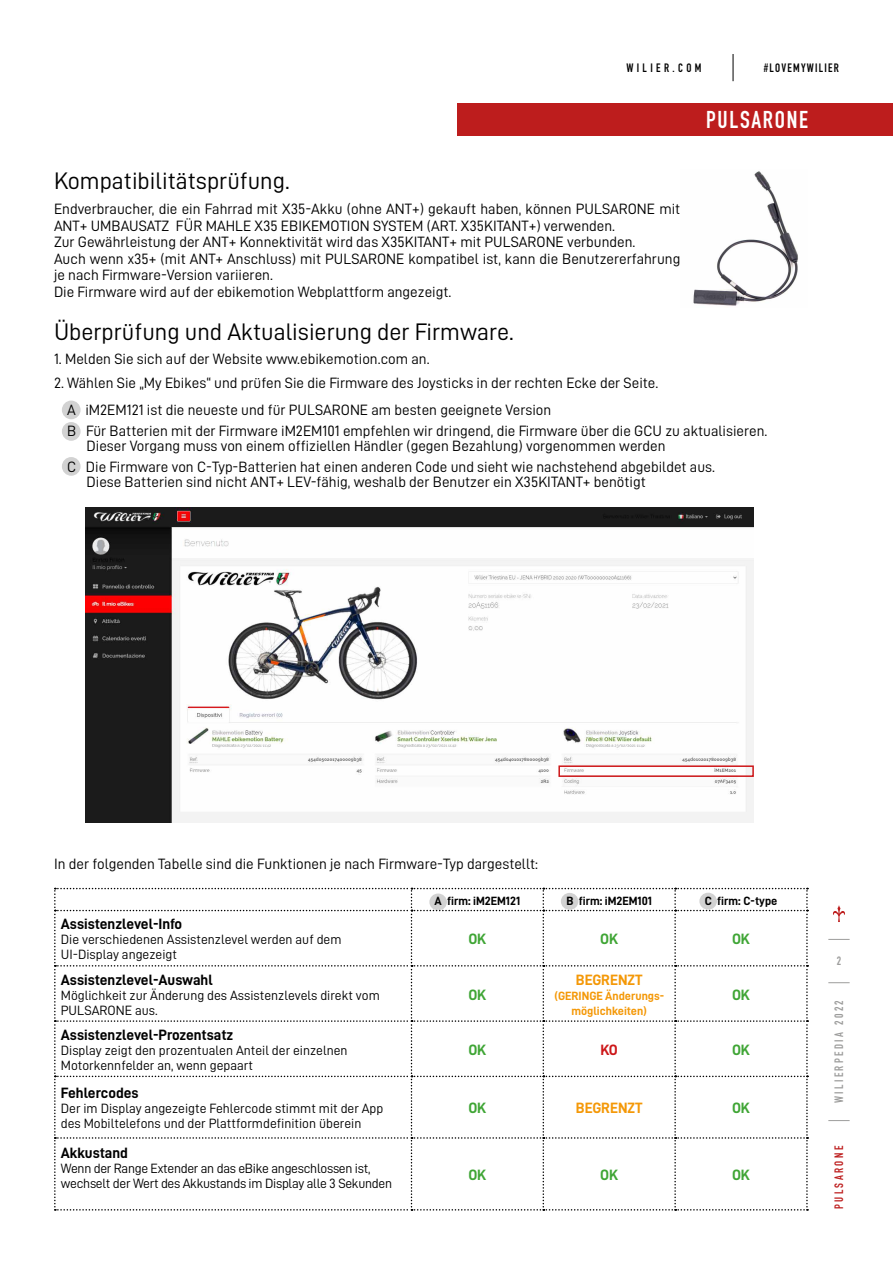
<style>
.page{position:relative;width:893px;height:1263px;background:#fff}
.page>*{position:absolute;margin:0;border:0;box-sizing:border-box;transform-origin:0 0}
.t1{font:24px "D DIN";color:#000}
.t2{font:24px "DIN Engschrift Std";letter-spacing:.07em;color:#fff}
.t3{font:15px/16.5px "D DIN";color:#000}
.t4{font:15px "D DIN Bold";color:#000}
.t5{font:15px "D DIN Bold";letter-spacing:-.01em;color:#3fa535}
.t6{font:15px "D DIN Bold";letter-spacing:-.01em;color:#f49807}
.t7{font:15px "D DIN Bold";color:#cd1719}
.t8{font:13.5px/15px "D DIN";color:#000}
.t9{font:13.5px/15px "D DIN";letter-spacing:-.02em;color:#000}
.t10{font:12px "D DIN Bold";color:#000}
.t11{font:12px/15px "D DIN Bold";color:#f49807;text-align:center}
.t12{font:12px "DIN Engschrift Std";letter-spacing:.2em;color:#9d9d9c}
.t13{font:12px "DIN Engschrift Std";letter-spacing:.105em;color:#000}
.t14{font:12px "DIN Engschrift Std";letter-spacing:.285em;color:#000}
.t15{font:12px "DIN Engschrift Std";letter-spacing:.2em;color:#bd1d1d}
</style>
<div class="page">
<div style="left:62px;top:457px;width:19px;height:19px;background:#d2d2d2;border-radius:50%"></div>
<div style="left:62px;top:422px;width:19px;height:19px;background:#d2d2d2;border-radius:50%"></div>
<div style="left:62px;top:401px;width:19px;height:18px;background:#d2d2d2;border-radius:50%"></div>
<div style="left:457px;top:103px;width:436px;height:33px;background:#bd1d1d"></div>
<svg style="left:733px;top:54px;width:1px;height:27px"></svg>
<svg style="left:828px;top:1120px;width:22px;height:1px"></svg>
<svg style="left:828px;top:982px;width:22px;height:1px"></svg>
<svg style="left:828px;top:939px;width:22px;height:1px"></svg>
<svg style="left:833px;top:905px;width:12px;height:17px"></svg>
<img style="left:693px;top:171px;width:105px;height:135px">
<img style="left:85px;top:507px;width:669px;height:316px">
<div style="left:558px;top:765px;width:196px;height:12px;border:2px solid #cd1719"></div>
<svg style="left:54px;top:888px;width:754px;height:322px"></svg>
<p class="t14" style="left:626px;top:60px;width:77px">WILIER.COM</p>
<p class="t13" style="left:764px;top:60px;width:77px">#LOVEMYWILIER</p>
<h1 class="t2" style="left:706px;top:106px;width:103px">PULSARONE</h1>
<h1 class="t1" style="left:54px;top:168px;width:237px">Kompatibilitätsprüfung.</h1>
<p class="t3" style="left:54px;top:201px;width:628px">Endverbraucher, die ein Fahrrad mit X35-Akku (ohne ANT+) gekauft haben, können PULSARONE mit ANT+ UMBAUSATZ FÜR MAHLE X35 EBIKEMOTION SYSTEM (ART. X35KITANT+) verwenden.<br>Zur Gewährleistung der ANT+ Konnektivität wird das X35KITANT+ mit PULSARONE verbunden.<br>Auch wenn x35+ (mit ANT+ Anschluss) mit PULSARONE kompatibel ist, kann die Benutzererfahrung je nach Firmware-Version variieren.<br>Die Firmware wird auf der ebikemotion Webplattform angezeigt.</p>
<h1 class="t1" style="left:54px;top:319px;width:461px">Überprüfung und Aktualisierung der Firmware.</h1>
<p class="t3" style="left:54px;top:350px;width:377px">1. Melden Sie sich auf der Website www.ebikemotion.com an.</p>
<p class="t3" style="left:67px;top:369px;width:593px;line-height:27px;text-indent:-13px">2. Wählen Sie „My Ebikes“ und prüfen Sie die Firmware des Joysticks in der rechten Ecke der Seite.<br>A iM2EM121 ist die neueste und für PULSARONE am besten geeignete Version</p>
<p class="t3" style="left:87px;top:423px;width:682px;line-height:15px;text-indent:-20px">B Für Batterien mit der Firmware iM2EM101 empfehlen wir dringend, die Firmware über die GCU zu aktualisieren.<br>Dieser Vorgang muss von einem offiziellen Händler (gegen Bezahlung) vorgenommen werden</p>
<p class="t3" style="left:87px;top:459px;width:630px;line-height:15px;text-indent:-20px">C Die Firmware von C-Typ-Batterien hat einen anderen Code und sieht wie nachstehend abgebildet aus.<br>Diese Batterien sind nicht ANT+ LEV-fähig, weshalb der Benutzer ein X35KITANT+ benötigt</p>
<p class="t3" style="left:54px;top:855px;width:486px">In der folgenden Tabelle sind die Funktionen je nach Firmware-Typ dargestellt:</p>
<p class="t10" style="left:435px;top:894px;width:87px">A firm: iM2EM121</p>
<p class="t10" style="left:566px;top:894px;width:87px">B firm: iM2EM101</p>
<p class="t10" style="left:705px;top:894px;width:74px">C firm: C-type</p>
<p class="t4" style="left:61px;top:916px;width:123px">Assistenzlevel-Info</p>
<p class="t8" style="left:61px;top:932px;width:282px">Die verschiedenen Assistenzlevel werden auf dem<br>UI-Display angezeigt</p>
<p class="t5" style="left:468px;top:931px;width:19px">OK</p>
<p class="t5" style="left:600px;top:931px;width:19px">OK</p>
<p class="t5" style="left:732px;top:931px;width:19px">OK</p>
<p class="t4" style="left:61px;top:971px;width:153px">Assistenzlevel-Auswahl</p>
<p class="t8" style="left:61px;top:987px;width:320px">Möglichkeit zur Änderung des Assistenzlevels direkt vom<br>PULSARONE aus.</p>
<p class="t5" style="left:468px;top:986px;width:19px">OK</p>
<p class="t6" style="left:576px;top:971px;width:68px">BEGRENZT</p>
<p class="t11" style="left:554px;top:988px;width:111px">(GERINGE Änderungs&shy;möglichkeiten)</p>
<p class="t5" style="left:732px;top:986px;width:19px">OK</p>
<p class="t4" style="left:61px;top:1026px;width:174px">Assistenzlevel-Prozentsatz</p>
<p class="t8" style="left:61px;top:1042px;width:288px">Display zeigt den prozentualen Anteil der einzelnen<br>Motorkennfelder an, wenn gepaart</p>
<p class="t5" style="left:468px;top:1041px;width:19px">OK</p>
<p class="t7" style="left:600px;top:1041px;width:19px">KO</p>
<p class="t5" style="left:732px;top:1041px;width:19px">OK</p>
<p class="t4" style="left:61px;top:1085px;width:79px">Fehlercodes</p>
<p class="t8" style="left:61px;top:1101px;width:324px">Der im Display angezeigte Fehlercode stimmt mit der App des Mobiltelefons und der Plattformdefinition überein</p>
<p class="t5" style="left:468px;top:1100px;width:19px">OK</p>
<p class="t6" style="left:576px;top:1100px;width:68px">BEGRENZT</p>
<p class="t5" style="left:732px;top:1100px;width:19px">OK</p>
<p class="t4" style="left:61px;top:1144px;width:69px">Akkustand</p>
<p class="t9" style="left:61px;top:1160px;width:333px">Wenn der Range Extender an das eBike angeschlossen ist, wechselt der Wert des Akkustands im Display alle 3 Sekunden</p>
<p class="t5" style="left:468px;top:1167px;width:19px">OK</p>
<p class="t5" style="left:600px;top:1167px;width:19px">OK</p>
<p class="t5" style="left:732px;top:1167px;width:19px">OK</p>
<p class="t12" style="left:837px;top:954px;width:6px">2</p>
<p class="t12" style="left:832px;top:1103px;width:105px;rotate:-90deg">WILIERPEDIA 2022</p>
<p class="t15" style="left:832px;top:1209px;width:64px;rotate:-90deg">PULSARONE</p>
</div>
